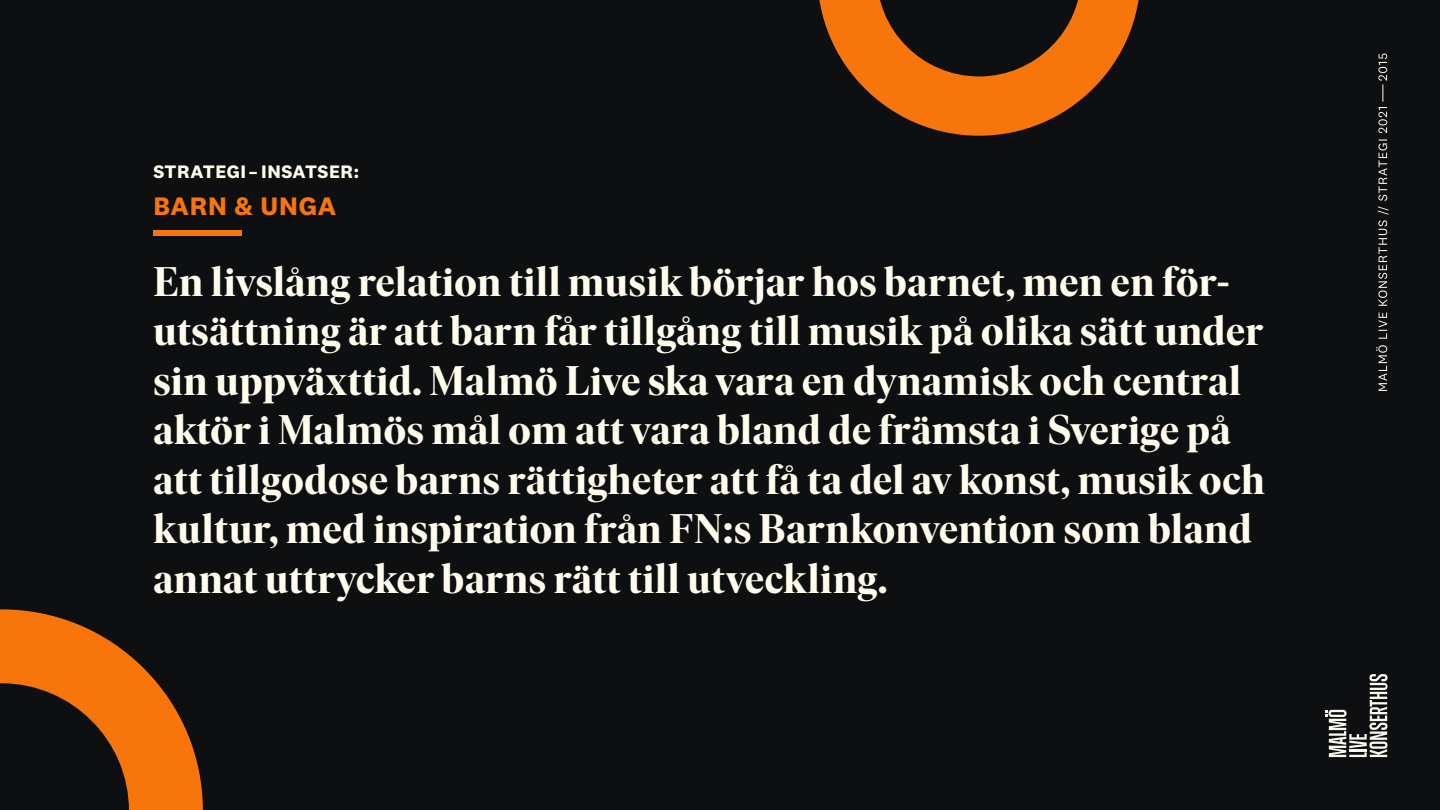
<style>
.page{position:relative;width:1440px;height:810px;background:#0d0f10}
.page>*{position:absolute;margin:0;border:0;box-sizing:border-box;transform-origin:0 0}
.t1{font:700 41.25px/49.5px "Ivar Display";letter-spacing:.015em;color:#fffcee}
.t2{font:700 26.25px "National 2";letter-spacing:.03em;color:#f7750a}
.t3{font:700 18.75px "National 2";letter-spacing:.03em;color:#fffcee}
</style>
<div class="page">
<svg style="left:1326px;top:674px;width:62px;height:83px"></svg>
<svg style="left:1376px;top:54px;width:13px;height:337px"></svg>
<svg style="left:0;top:609px;width:203px;height:201px"></svg>
<svg style="left:819px;top:0;width:320px;height:136px"></svg>
<div style="left:153px;top:230px;width:89px;height:6px;background:#f7750a"></div>
<p class="t3" style="left:153px;top:160px;width:207px">STRATEGI – INSATSER:</p>
<p class="t2" style="left:153px;top:189px;width:184px">BARN &amp; UNGA</p>
<p class="t1" style="left:153px;top:257px;width:1113px">En livslång relation till musik börjar hos barnet, men en för&shy;utsättning är att barn får tillgång till musik på olika sätt under sin uppväxttid. Malmö Live ska vara en dynamisk och central aktör i Malmös mål om att vara bland de främsta i Sverige på att tillgodose barns rättigheter att få ta del av konst, musik och kultur, med inspiration från FN:s Barnkonvention som bland annat uttrycker barns rätt till utveckling.</p>
</div>
